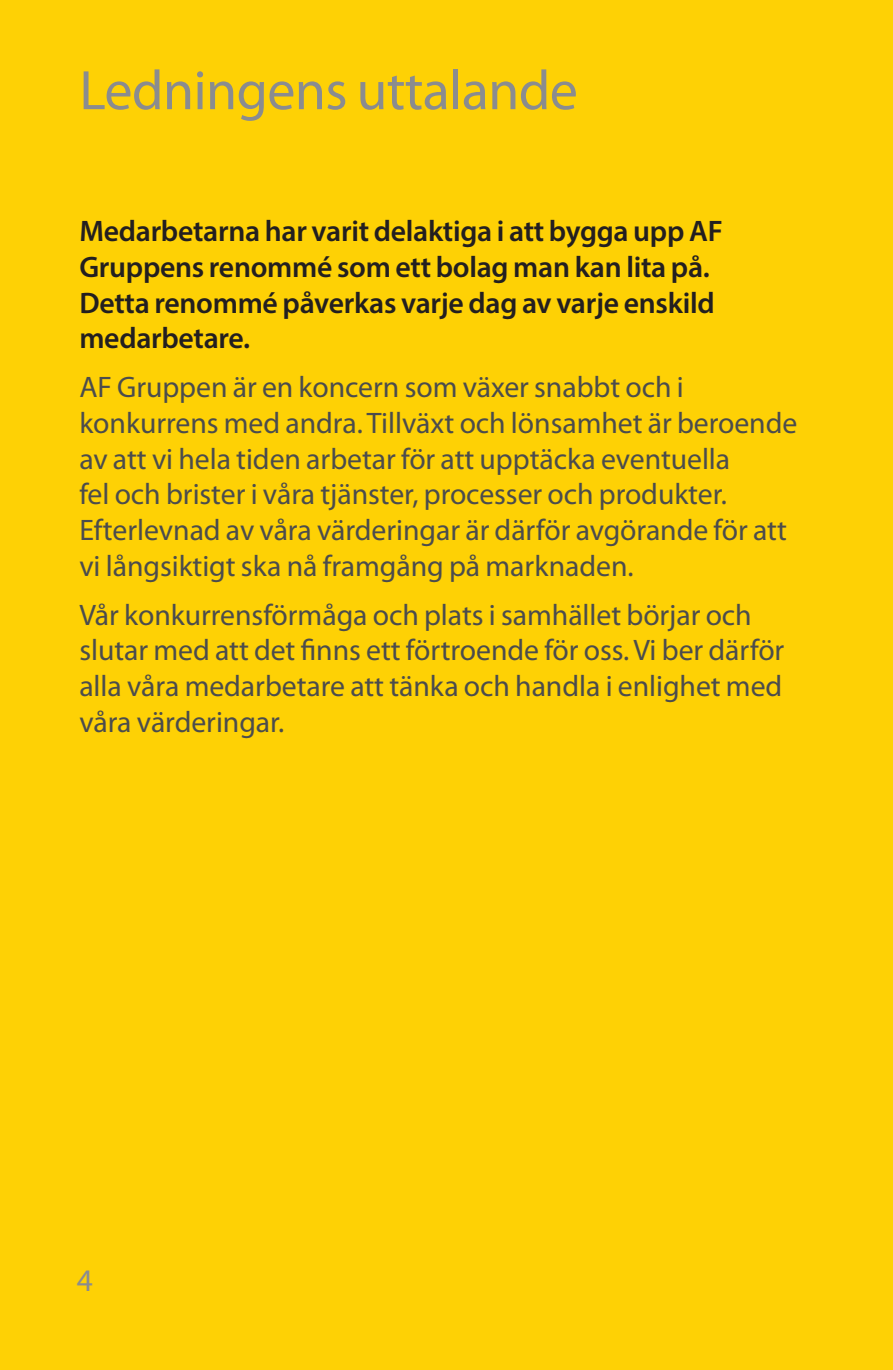
<style>
.page{position:relative;width:893px;height:1370px;background:#fff}
.page>*{position:absolute;margin:0;border:0;box-sizing:border-box;transform-origin:0 0}
.t1{font:56px "Myriad Pro";letter-spacing:-.01em;color:#8a8c8f}
.t2{font:31.5px "Myriad Pro";color:#8a8c8f}
.t3{font:29.75px/36.1px "Myriad Pro";color:#4b4c4d}
.t4{font:600 29.75px/36.1px "Myriad Pro";letter-spacing:-.01em;color:#231f20}
</style>
<div class="page">
<div style="left:0;top:0;width:893px;height:1369px;background:#fed105"></div>
<h1 class="t1" style="left:79px;top:56px;width:500px">Ledningens uttalande</h1>
<p class="t4" style="left:79px;top:212px;width:645px">Medarbetarna har varit delaktiga i att bygga upp AF Gruppens renommé som ett bolag man kan lita på.<br>Detta renommé påverkas varje dag av varje enskild medarbetare.</p>
<p class="t3" style="left:79px;top:368px;width:719px">AF Gruppen är en koncern som växer snabbt och i konkurrens med andra. Tillväxt och lönsamhet är beroende av att vi hela tiden arbetar för att upptäcka eventuella<br>fel och brister i våra tjänster, processer och produkter.<br>Efterlevnad av våra värderingar är därför avgörande för att vi långsiktigt ska nå framgång på marknaden.</p>
<p class="t3" style="left:79px;top:596px;width:706px">Vår konkurrensförmåga och plats i samhället börjar och slutar med att det finns ett förtroende för oss. Vi ber därför alla våra medarbetare att tänka och handla i enlighet med våra värderingar.</p>
<p class="t2" style="left:77px;top:1260px;width:18px">4</p>
</div>
